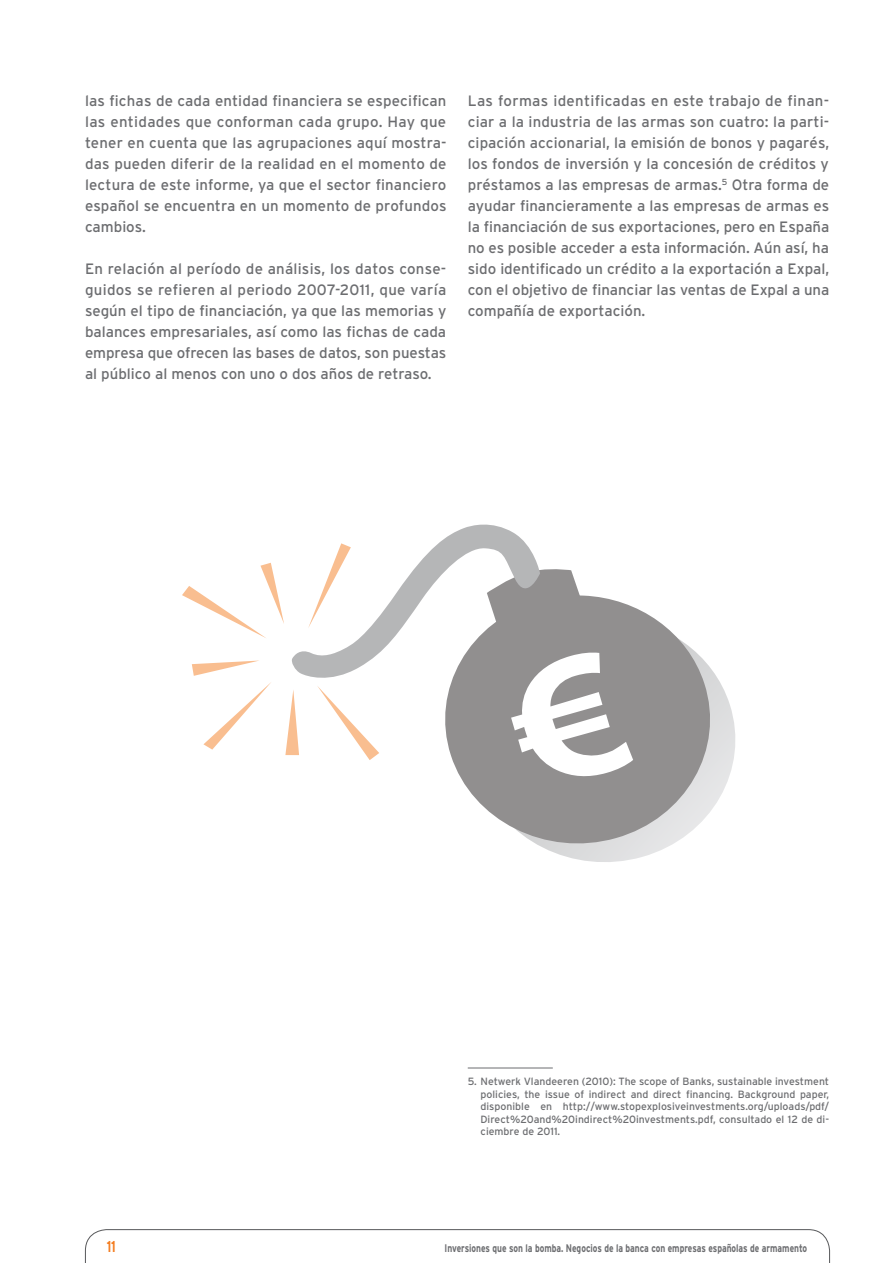
<style>
.page{position:relative;width:893px;height:1263px;background:#fff}
.page>*{position:absolute;margin:0;border:0;box-sizing:border-box;transform-origin:0 0}
.t1{font:700 15.75px "Interstate";color:#f47d21;scale:.76 1}
.t2{font:15px/21px "Interstate";color:#6c6d70;text-align:justify}
.t3{font:700 10.95px "Interstate";color:#6c6d70;scale:.76 1}
.t4{font:10.5px/12.6px "Interstate";color:#6c6d70;text-align:justify}
</style>
<div class="page">
<svg style="left:85px;top:1229px;width:745px;height:34px"></svg>
<hr style="left:468px;top:1067px;width:85px;height:1px;background:#6c6d70">
<svg style="left:572px;top:693px;width:163px;height:169px"></svg>
<svg style="left:461px;top:607px;width:264px;height:251px;fill:#918f8f"></svg>
<svg style="left:182px;top:524px;width:451px;height:254px"></svg>
<p class="t2" style="left:85px;top:90px;width:363px">las fichas de cada entidad financiera se especifican las entidades que conforman cada grupo. Hay que tener en cuenta que las agrupaciones aquí mostra&shy;das pueden diferir de la realidad en el momento de lectura de este informe, ya que el sector financiero español se encuentra en un momento de profundos cambios.</p>
<p class="t2" style="left:85px;top:258px;width:363px">En relación al período de análisis, los datos conse&shy;guidos se refieren al periodo 2007-2011, que varía según el tipo de financiación, ya que las memorias y balances empresariales, así como las fichas de cada empresa que ofrecen las bases de datos, son puestas al público al menos con uno o dos años de retraso.</p>
<p class="t2" style="left:468px;top:90px;width:363px">Las formas identificadas en este trabajo de finan&shy;ciar a la industria de las armas son cuatro: la parti&shy;cipación accionarial, la emisión de bonos y pagarés, los fondos de inversión y la concesión de créditos y préstamos a las empresas de armas.<sup>5</sup> Otra forma de ayudar financieramente a las empresas de armas es la financiación de sus exportaciones, pero en España no es posible acceder a esta información. Aún así, ha sido identificado un crédito a la exportación a Expal, con el objetivo de financiar las ventas de Expal a una compañía de exportación.</p>
<p class="t4" style="left:480px;top:1075px;width:350px;text-indent:-13px">5. Netwerk Vlandeeren (2010): The scope of Banks, sustainable investment policies, the issue of indirect and direct financing. Background paper, disponible en http://www.stopexplosiveinvestments.org/uploads/pdf/ Direct%20and%20indirect%20investments.pdf, consultado el 12 de di&shy;ciembre de 2011.</p>
<p class="t1" style="left:107px;top:1238px;width:14px">11</p>
<p class="t3" style="left:445px;top:1242px;width:479px">Inversiones que son la bomba. Negocios de la banca con empresas españolas de armamento</p>
</div>
